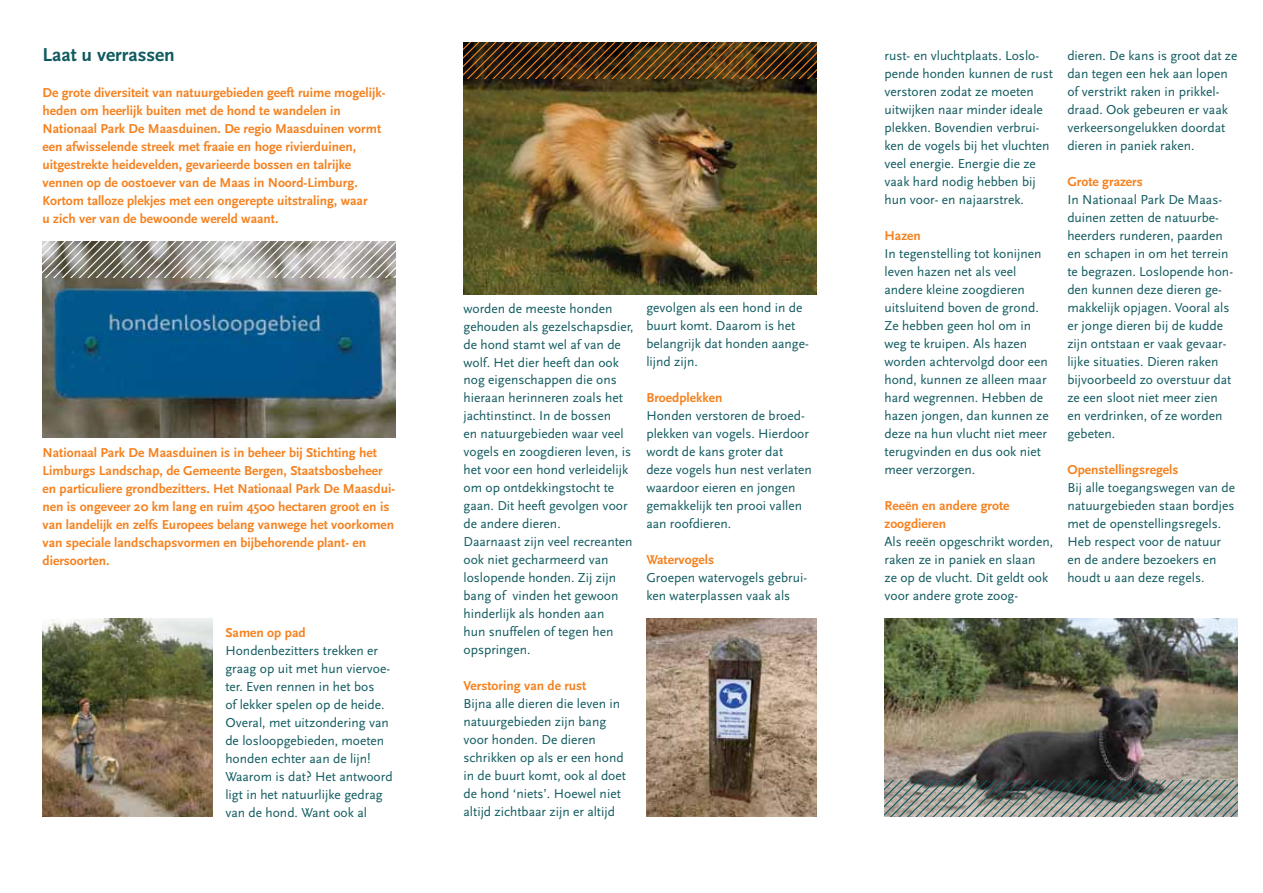
<style>
.page{position:relative;width:1263px;height:893px;background:#fff}
.page>*{position:absolute;margin:0;border:0;box-sizing:border-box;transform-origin:0 0}
.t1{font:700 19.5px "Scala Sans";color:#105a5f}
.t2{font:13.5px/18px "Scala Sans";color:#105a5f}
.t3{font:700 13.5px/18px "Scala Sans";color:#f58220}
</style>
<div class="page">
<img style="left:43px;top:277px;width:352px;height:161px">
<img style="left:43px;top:619px;width:170px;height:197px">
<img style="left:463px;top:79px;width:353px;height:216px">
<img style="left:646px;top:619px;width:170px;height:198px">
<img style="left:884px;top:619px;width:353px;height:162px">
<svg style="left:463px;top:43px;width:353px;height:36px;background:#4f3414"></svg>
<svg style="left:884px;top:781px;width:353px;height:36px;background:#7f8580"></svg>
<svg style="left:43px;top:241px;width:353px;height:36px;background:#aba8a2"></svg>
<h1 class="t1" style="left:43px;top:44px;width:134px">Laat u verrassen</h1>
<p class="t3" style="left:43px;top:83px;width:344px">De grote diversiteit van natuurgebieden geeft ruime mogelijk&shy;heden om heerlijk buiten met de hond te wandelen in Nationaal Park De Maasduinen. De regio Maasduinen vormt een afwisselende streek met fraaie en hoge rivierduinen, uitgestrekte heidevelden, gevarieerde bossen en talrijke vennen op de oostoever van de Maas in Noord-Limburg.<br>Kortom talloze plekjes met een ongerepte uitstraling, waar<br>u zich ver van de bewoonde wereld waant.</p>
<p class="t3" style="left:43px;top:443px;width:354px">Nationaal Park De Maasduinen is in beheer bij Stichting het Limburgs Landschap, de Gemeente Bergen, Staatsbosbeheer en particuliere grondbezitters. Het Nationaal Park De Maasdui&shy;nen is ongeveer 20 km lang en ruim 4500 hectaren groot en is van landelijk en zelfs Europees belang vanwege het voorkomen van speciale landschapsvormen en bijbehorende plant- en diersoorten.</p>
<p class="t3" style="left:225px;top:623px;width:82px">Samen op pad</p>
<p class="t2" style="left:225px;top:641px;width:169px">Hondenbezitters trekken er graag op uit met hun viervoe&shy;ter. Even rennen in het bos<br>of lekker spelen op de heide.<br>Overal, met uitzondering van de losloopgebieden, moeten honden echter aan de lijn!<br>Waarom is dat? Het antwoord ligt in het natuurlijke gedrag van de hond. Want ook al</p>
<p class="t2" style="left:463px;top:299px;width:172px">worden de meeste honden gehouden als gezelschapsdier, de hond stamt wel af van de wolf. Het dier heeft dan ook nog eigenschappen die ons hieraan herinneren zoals het jachtinstinct. In de bossen<br>en natuurgebieden waar veel vogels en zoogdieren leven, is het voor een hond verleidelijk om op ontdekkingstocht te gaan. Dit heeft gevolgen voor de andere dieren.<br>Daarnaast zijn veel recreanten ook niet gecharmeerd van loslopende honden. Zij zijn bang of vinden het gewoon hinderlijk als honden aan<br>hun snuffelen of tegen hen opspringen.</p>
<p class="t3" style="left:463px;top:677px;width:124px">Verstoring van de rust</p>
<p class="t2" style="left:463px;top:695px;width:164px">Bijna alle dieren die leven in natuurgebieden zijn bang voor honden. De dieren schrikken op als er een hond in de buurt komt, ook al doet de hond ‘niets’. Hoewel niet altijd zichtbaar zijn er altijd</p>
<p class="t2" style="left:646px;top:299px;width:164px">gevolgen als een hond in de buurt komt. Daarom is het belangrijk dat honden aange&shy;lijnd zijn.</p>
<p class="t3" style="left:646px;top:389px;width:78px">Broedplekken</p>
<p class="t2" style="left:646px;top:407px;width:167px">Honden verstoren de broed&shy;plekken van vogels. Hierdoor wordt de kans groter dat deze vogels hun nest verlaten waardoor eieren en jongen gemakkelijk ten prooi vallen aan roofdieren.</p>
<p class="t3" style="left:646px;top:551px;width:69px">Watervogels</p>
<p class="t2" style="left:646px;top:569px;width:162px">Groepen watervogels gebrui&shy;ken waterplassen vaak als</p>
<p class="t2" style="left:884px;top:47px;width:170px">rust- en vluchtplaats. Loslo&shy;pende honden kunnen de rust verstoren zodat ze moeten uitwijken naar minder ideale plekken. Bovendien verbrui&shy;ken de vogels bij het vluchten veel energie. Energie die ze vaak hard nodig hebben bij hun voor- en najaarstrek.</p>
<p class="t3" style="left:884px;top:227px;width:38px">Hazen</p>
<p class="t2" style="left:884px;top:245px;width:166px">In tegenstelling tot konijnen leven hazen net als veel andere kleine zoogdieren uitsluitend boven de grond.<br>Ze hebben geen hol om in weg te kruipen. Als hazen worden achtervolgd door een hond, kunnen ze alleen maar hard wegrennen. Hebben de hazen jongen, dan kunnen ze deze na hun vlucht niet meer terugvinden en dus ook niet meer verzorgen.</p>
<p class="t3" style="left:884px;top:497px;width:126px">Reeën en andere grote zoogdieren</p>
<p class="t2" style="left:884px;top:533px;width:170px">Als reeën opgeschrikt worden, raken ze in paniek en slaan<br>ze op de vlucht. Dit geldt ook voor andere grote zoog-</p>
<p class="t2" style="left:1067px;top:47px;width:172px">dieren. De kans is groot dat ze dan tegen een hek aan lopen of verstrikt raken in prikkel&shy;draad. Ook gebeuren er vaak verkeersongelukken doordat dieren in paniek raken.</p>
<p class="t3" style="left:1067px;top:173px;width:77px">Grote grazers</p>
<p class="t2" style="left:1067px;top:191px;width:167px">In Nationaal Park De Maas&shy;duinen zetten de natuurbe&shy;heerders runderen, paarden en schapen in om het terrein te begrazen. Loslopende hon&shy;den kunnen deze dieren ge&shy;makkelijk opjagen. Vooral als er jonge dieren bij de kudde zijn ontstaan er vaak gevaar&shy;lijke situaties. Dieren raken bijvoorbeeld zo overstuur dat ze een sloot niet meer zien en verdrinken, of ze worden gebeten.</p>
<p class="t3" style="left:1067px;top:461px;width:113px">Openstellingsregels</p>
<p class="t2" style="left:1067px;top:479px;width:169px">Bij alle toegangswegen van de natuurgebieden staan bordjes met de openstellingsregels.<br>Heb respect voor de natuur en de andere bezoekers en houdt u aan deze regels.</p>
</div>
